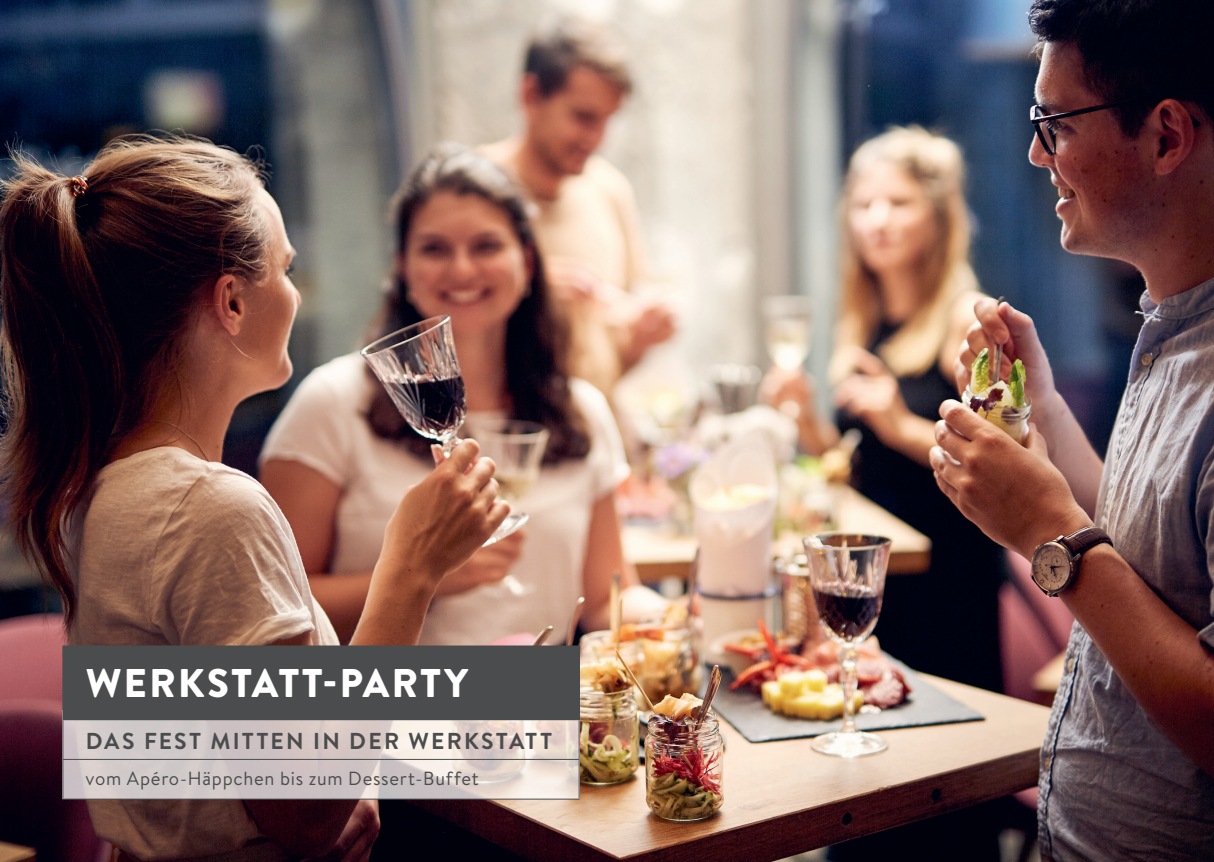
<style>
.page{position:relative;width:1214px;height:862px;background:#fff}
.page>*{position:absolute;margin:0;border:0;box-sizing:border-box;transform-origin:0 0}
.t1{font:900 40px "Brandon Grotesque";letter-spacing:.055em;color:#fff}
.t2{font:700 23px "Brandon Text";letter-spacing:.095em;color:#4b4c4d}
.t3{font:19px "Brandon Text";letter-spacing:.04em;color:#4b4c4d}
</style>
<div class="page">
<img style="left:0;top:0;width:1213px;height:862px">
<svg style="left:63px;top:720px;width:515px;height:78px;background:#d8cdcb"></svg>
<div style="left:63px;top:646px;width:516px;height:73px;background:#4b4c4d"></div>
<hr style="left:62px;top:645px;width:517px;height:1px;background:#4b4c4d">
<hr style="left:62px;top:646px;width:1px;height:73px;background:#4b4c4d">
<hr style="left:62px;top:719px;width:517px;height:1px;background:#4b4c4d">
<hr style="left:62px;top:720px;width:1px;height:39px;background:#4b4c4d">
<hr style="left:578px;top:720px;width:1px;height:39px;background:#4b4c4d">
<hr style="left:62px;top:759px;width:517px;height:1px;background:#4b4c4d">
<hr style="left:62px;top:760px;width:1px;height:38px;background:#4b4c4d">
<hr style="left:578px;top:760px;width:1px;height:38px;background:#4b4c4d">
<hr style="left:62px;top:798px;width:517px;height:1px;background:#4b4c4d">
<h1 class="t1" style="left:86px;top:654px;width:384px">WERKSTATT-PARTY</h1>
<p class="t2" style="left:86px;top:724px;width:468px">DAS FEST MITTEN IN DER WERKSTATT</p>
<p class="t3" style="left:86px;top:765px;width:394px">vom Apéro-Häppchen bis zum Dessert-Buffet</p>
</div>
